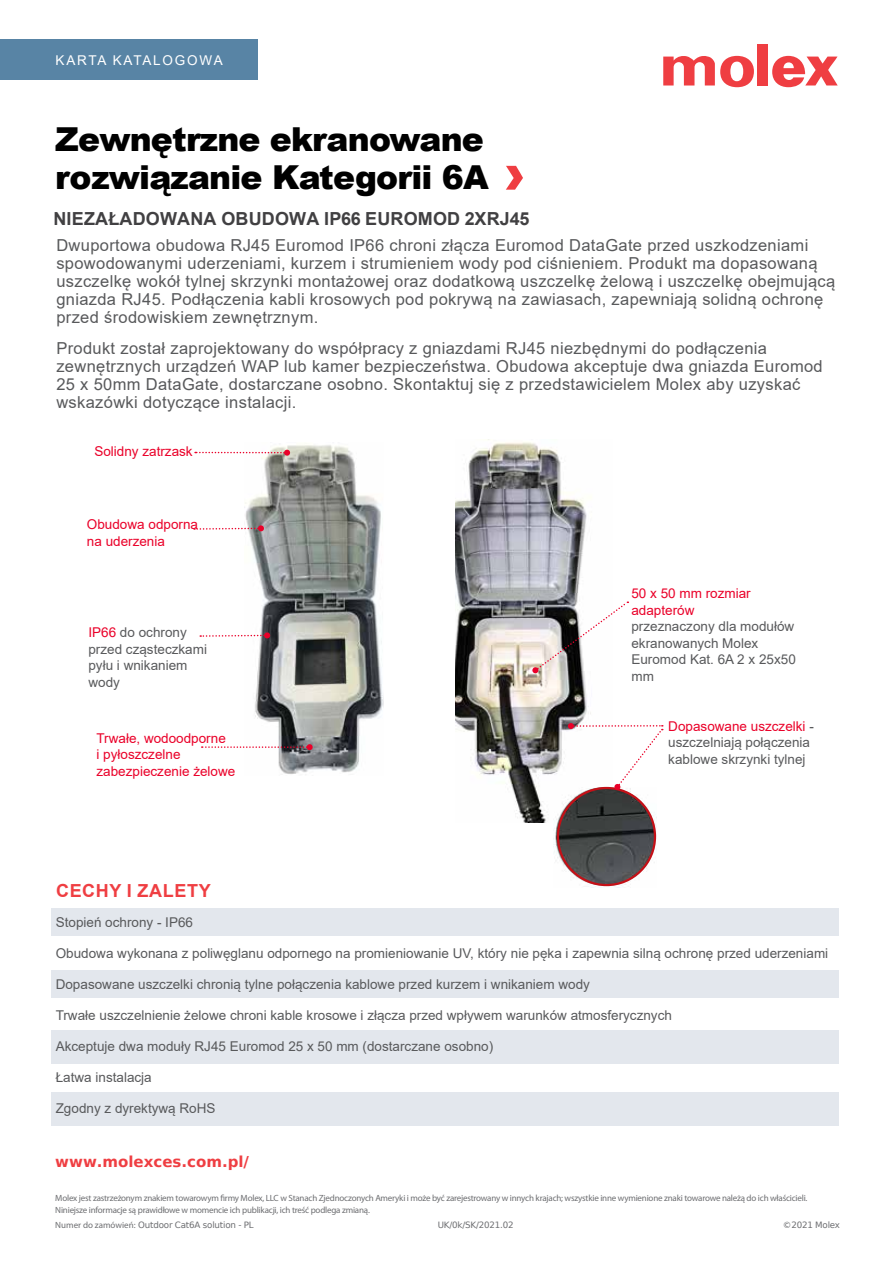
<style>
.page{position:relative;width:893px;height:1263px;background:#fff}
.page>*{position:absolute;margin:0;border:0;box-sizing:border-box;transform-origin:0 0}
.t1{font:900 33px/37.5px "Arial";letter-spacing:-.025em;color:#000}
.t2{font:700 18px "Arial";letter-spacing:.01em;color:#414042}
.t3{font:700 18px "Arial";letter-spacing:.035em;color:#ef3e42}
.t4{font:16.5px/18px "Arial";letter-spacing:.02em;color:#58595b}
.t5{font:700 15px "Bitstream Vera Sans";color:#ef3e42}
.t6{font:13.5px/16.5px "Arial";color:#58595b}
.t7{font:13.5px/16.5px "Arial";color:#ea0029}
.t8{font:13.5px "Arial";letter-spacing:.135em;color:#fff}
.t9{font:9px/12px "Myriad Pro";letter-spacing:-.025em;color:#6d6e71}
.t10{font:8.7px "Bitstream Vera Sans";letter-spacing:-.02em;color:#6d6e71}
.s1{color:#ea0029}
.s2{font-family:"Myriad Pro";font-size:9px}
</style>
<div class="page">
<div style="left:0;top:39px;width:258px;height:41px;background:#5884a5"></div>
<div style="left:757px;top:44px;width:11px;height:41px;background:#ef3e42"></div>
<svg style="left:663px;top:55px;width:91px;height:32px"></svg>
<svg style="left:772px;top:56px;width:66px;height:31px"></svg>
<div style="left:52px;top:1092px;width:787px;height:33px;background:#e3e7ed"></div>
<div style="left:51px;top:970px;width:787px;height:28px;background:#e3e7ed"></div>
<div style="left:51px;top:1030px;width:788px;height:34px;background:#e3e7ed"></div>
<div style="left:51px;top:908px;width:788px;height:28px;background:#e3e7ed"></div>
<img style="left:455px;top:439px;width:136px;height:383px">
<img style="left:245px;top:445px;width:139px;height:329px">
<svg style="left:532px;top:601px;width:96px;height:72px"></svg>
<svg style="left:194px;top:525px;width:70px;height:7px"></svg>
<svg style="left:200px;top:632px;width:71px;height:7px"></svg>
<svg style="left:202px;top:744px;width:111px;height:6px"></svg>
<svg style="left:195px;top:449px;width:95px;height:7px"></svg>
<img style="left:554px;top:787px;width:102px;height:101px">
<div style="left:557px;top:787px;width:99px;height:99px;border:2px solid #c51017;border-radius:50%"></div>
<svg style="left:567px;top:723px;width:96px;height:67px"></svg>
<svg style="left:506px;top:166px;width:17px;height:24px"></svg>
<p class="t8" style="left:56px;top:51px;width:169px">KARTA KATALOGOWA</p>
<h1 class="t1" style="left:55px;top:120px;width:435px">Zewnętrzne ekranowane rozwiązanie Kategorii 6A</h1>
<p class="t2" style="left:53px;top:206px;width:477px">NIEZAŁADOWANA OBUDOWA IP66 EUROMOD 2XRJ45</p>
<p class="t4" style="left:56px;top:236px;width:780px">Dwuportowa obudowa RJ45 Euromod IP66 chroni złącza Euromod DataGate przed uszkodzeniami spowodowanymi uderzeniami, kurzem i strumieniem wody pod ciśnieniem. Produkt ma dopasowaną uszczelkę wokół tylnej skrzynki montażowej oraz dodatkową uszczelkę żelową i uszczelkę obejmującą gniazda RJ45. Podłączenia kabli krosowych pod pokrywą na zawiasach, zapewniają solidną ochronę przed środowiskiem zewnętrznym.</p>
<p class="t4" style="left:56px;top:339px;width:768px">Produkt został zaprojektowany do współpracy z gniazdami RJ45 niezbędnymi do podłączenia zewnętrznych urządzeń WAP lub kamer bezpieczeństwa. Obudowa akceptuje dwa gniazda Euromod 25 x 50mm DataGate, dostarczane osobno. Skontaktuj się z przedstawicielem Molex aby uzyskać wskazówki dotyczące instalacji.</p>
<p class="t7" style="left:94px;top:443px;width:100px">Solidny zatrzask</p>
<p class="t7" style="left:87px;top:516px;width:113px">Obudowa odporna na uderzenia</p>
<p class="t6" style="left:88px;top:624px;width:120px"><span class="s1">IP66</span> do ochrony przed cząsteczkami pyłu i wnikaniem wody</p>
<p class="t7" style="left:631px;top:585px;width:121px">50 x 50 mm rozmiar adapterów</p>
<p class="t6" style="left:631px;top:618px;width:166px">przeznaczony dla modułów ekranowanych Molex<br>Euromod Kat. 6A 2 x 25x50 mm</p>
<p class="t7" style="left:97px;top:730px;width:140px">Trwałe, wodoodporne<br>i pyłoszczelne zabezpieczenie żelowe</p>
<p class="t6" style="left:668px;top:718px;width:147px"><span class="s1">Dopasowane uszczelki</span> - uszczelniają połączenia kablowe skrzynki tylnej</p>
<p class="t3" style="left:56px;top:878px;width:156px">CECHY I ZALETY</p>
<p class="t6" style="left:56px;top:913px;width:139px">Stopień ochrony - IP66</p>
<p class="t6" style="left:56px;top:945px;width:774px">Obudowa wykonana z poliwęglanu odpornego na promieniowanie UV, który nie pęka i zapewnia silną ochronę przed uderzeniami</p>
<p class="t6" style="left:56px;top:976px;width:536px">Dopasowane uszczelki chronią tylne połączenia kablowe przed kurzem i wnikaniem wody</p>
<p class="t6" style="left:56px;top:1007px;width:618px">Trwałe uszczelnienie żelowe chroni kable krosowe i złącza przed wpływem warunków atmosferycznych</p>
<p class="t6" style="left:56px;top:1038px;width:439px">Akceptuje dwa moduły RJ45 Euromod 25 x 50 mm (dostarczane osobno)</p>
<p class="t6" style="left:56px;top:1069px;width:98px">Łatwa instalacja</p>
<p class="t6" style="left:56px;top:1100px;width:161px">Zgodny z dyrektywą RoHS</p>
<p class="t5" style="left:55px;top:1153px;width:195px">www.molexces.com.pl/</p>
<p class="t9" style="left:55px;top:1192px;width:754px">Molex jest zastrzeżonym znakiem towarowym firmy Molex, LLC w Stanach Zjednoczonych Ameryki i może być zarejestrowany w innych krajach; wszystkie inne wymienione znaki towarowe należą do ich właścicieli.<br>Niniejsze informacje są prawidłowe w momencie ich publikacji, ich treść podlega zmianą.</p>
<p class="t10" style="left:55px;top:1220px;width:200px"><span class="s2">Numer do zamówień:</span> Outdoor Cat6A solution - PL</p>
<p class="t10" style="left:438px;top:1220px;width:77px">UK/0k/SK/2021.02</p>
<p class="t10" style="left:783px;top:1220px;width:59px">©2021 Molex</p>
</div>
